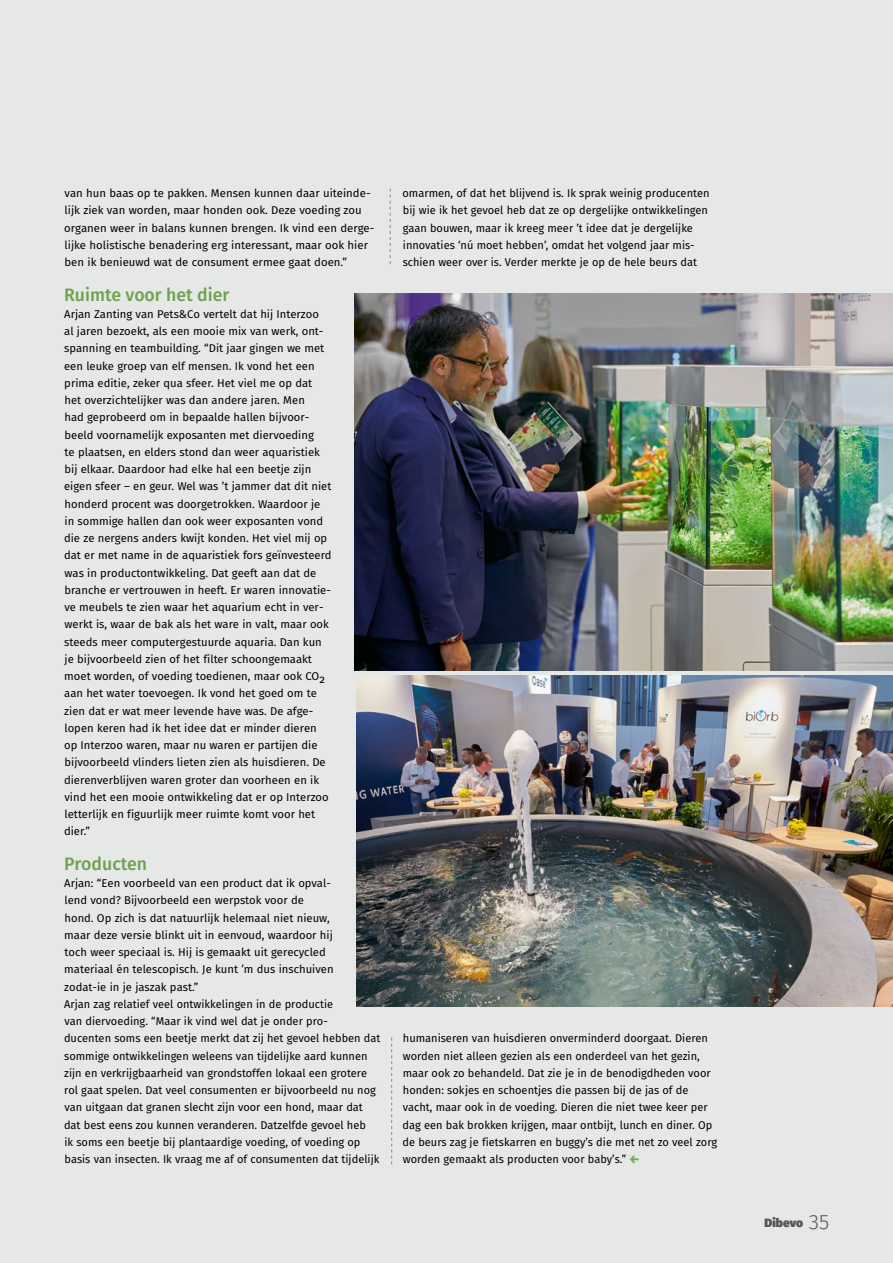
<style>
.page{position:relative;width:893px;height:1263px;background:#e5e8e6}
.page>*{position:absolute;margin:0;border:0;box-sizing:border-box;transform-origin:0 0}
.t1{font:500 18px "Fira Sans";color:#6ea150}
.t2{font:900 12px "Fira Sans";color:#555756}
.t3{font:11.25px/17.2px "Fira Sans";color:#000}
.s1{font-weight:900;color:#76ac56}
.s2{font-weight:300;font-size:21px}
</style>
<div class="page">
<img style="left:354px;top:294px;width:539px;height:376px">
<img style="left:356px;top:675px;width:537px;height:331px">
<svg style="left:391px;top:1037px;width:1px;height:127px"></svg>
<svg style="left:390px;top:189px;width:1px;height:75px"></svg>
<p class="t3" style="left:64px;top:184px;width:312px">van hun baas op te pakken. Mensen kunnen daar uiteinde&shy;lijk ziek van worden, maar honden ook. Deze voeding zou organen weer in balans kunnen brengen. Ik vind een derge&shy;lijke holistische benadering erg interessant, maar ook hier ben ik benieuwd wat de consument ermee gaat doen.”</p>
<h1 class="t1" style="left:64px;top:280px;width:167px">Ruimte voor het dier</h1>
<p class="t3" style="left:64px;top:305px;width:269px">Arjan Zanting van Pets&amp;Co vertelt dat hij Interzoo<br>al jaren bezoekt, als een mooie mix van werk, ont&shy;spanning en teambuilding. “Dit jaar gingen we met een leuke groep van elf mensen. Ik vond het een prima editie, zeker qua sfeer. Het viel me op dat<br>het overzichtelijker was dan andere jaren. Men<br>had geprobeerd om in bepaalde hallen bijvoor&shy;beeld voornamelijk exposanten met diervoeding<br>te plaatsen, en elders stond dan weer aquaristiek bij elkaar. Daardoor had elke hal een beetje zijn eigen sfeer – en geur. Wel was ’t jammer dat dit niet honderd procent was doorgetrokken. Waardoor je in sommige hallen dan ook weer exposanten vond die ze nergens anders kwijt konden. Het viel mij op dat er met name in de aquaristiek fors geïnvesteerd was in productontwikkeling. Dat geeft aan dat de branche er vertrouwen in heeft. Er waren innovatie&shy;ve meubels te zien waar het aquarium echt in ver&shy;werkt is, waar de bak als het ware in valt, maar ook steeds meer computergestuurde aquaria. Dan kun je bijvoorbeeld zien of het filter schoongemaakt moet worden, of voeding toedienen, maar ook CO2 aan het water toevoegen. Ik vond het goed om te zien dat er wat meer levende have was. De afge&shy;lopen keren had ik het idee dat er minder dieren op Interzoo waren, maar nu waren er partijen die bijvoorbeeld vlinders lieten zien als huisdieren. De dierenverblijven waren groter dan voorheen en ik vind het een mooie ontwikkeling dat er op Interzoo letterlijk en figuurlijk meer ruimte komt voor het dier.”</p>
<h1 class="t1" style="left:64px;top:849px;width:85px">Producten</h1>
<p class="t3" style="left:64px;top:874px;width:318px">Arjan: “Een voorbeeld van een product dat ik opval-<br>lend vond? Bijvoorbeeld een werpstok voor de<br>hond. Op zich is dat natuurlijk helemaal niet nieuw,<br>maar deze versie blinkt uit in eenvoud, waardoor hij<br>toch weer speciaal is. Hij is gemaakt uit gerecycled<br>materiaal én telescopisch. Je kunt ’m dus inschuiven<br>zodat-ie in je jaszak past.”<br>Arjan zag relatief veel ontwikkelingen in de productie<br>van diervoeding. “Maar ik vind wel dat je onder pro-<br>ducenten soms een beetje merkt dat zij het gevoel hebben dat sommige ontwikkelingen weleens van tijdelijke aard kunnen zijn en verkrijgbaarheid van grondstoffen lokaal een grotere rol gaat spelen. Dat veel consumenten er bijvoorbeeld nu nog van uitgaan dat granen slecht zijn voor een hond, maar dat dat best eens zou kunnen veranderen. Datzelfde gevoel heb<br>ik soms een beetje bij plantaardige voeding, of voeding op basis van insecten. Ik vraag me af of consumenten dat tijdelijk</p>
<p class="t3" style="left:402px;top:184px;width:308px">omarmen, of dat het blijvend is. Ik sprak weinig producenten bij wie ik het gevoel heb dat ze op dergelijke ontwikkelingen gaan bouwen, maar ik kreeg meer ’t idee dat je dergelijke innovaties ‘nú moet hebben’, omdat het volgend jaar mis&shy;schien weer over is. Verder merkte je op de hele beurs dat</p>
<p class="t3" style="left:402px;top:1029px;width:316px">humaniseren van huisdieren onverminderd doorgaat. Dieren worden niet alleen gezien als een onderdeel van het gezin, maar ook zo behandeld. Dat zie je in de benodigdheden voor honden: sokjes en schoentjes die passen bij de jas of de vacht, maar ook in de voeding. Dieren die niet twee keer per dag een bak brokken krijgen, maar ontbijt, lunch en diner. Op de beurs zag je fietskarren en buggy’s die met net zo veel zorg worden gemaakt als producten voor baby’s.” <span class="s1">←</span></p>
<p class="t2" style="left:765px;top:1212px;width:66px">Dibevo <span class="s2">35</span></p>
</div>
